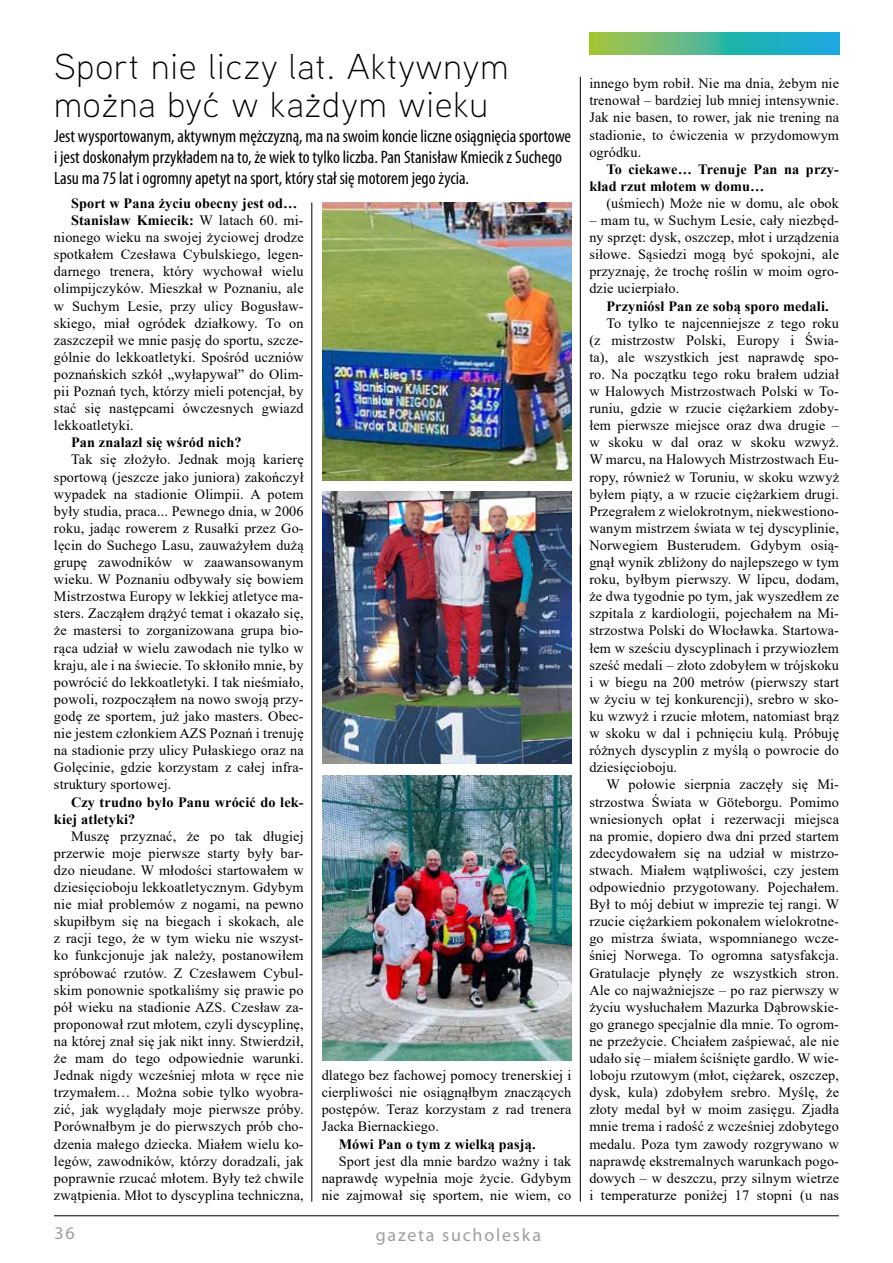
<style>
.page{position:relative;width:893px;height:1263px;background:#fff}
.page>*{position:absolute;margin:0;border:0;box-sizing:border-box;transform-origin:0 0}
.t1{font:300 36px/37.5px "Aaux Next";letter-spacing:.03em;color:#000}
.t2{font:condensed 18px/21px "Myriad Pro";color:#000}
.t3{font:18px "Myriad Pro";letter-spacing:.1em;color:#9c9e9f}
.t4{font:14.25px/17.1px "Times New Roman";letter-spacing:.01em;color:#000;text-align:justify}
.t5{font:700 14.25px/17.1px "Times New Roman";letter-spacing:.01em;color:#000}
.s1{font-weight:400}
</style>
<div class="page">
<hr style="left:54px;top:1215px;width:785px;height:1px;background:#000">
<svg style="left:589px;top:32px;width:250px;height:22px"></svg>
<hr style="left:580px;top:77px;width:1px;height:1125px;background:#000">
<hr style="left:312px;top:203px;width:1px;height:999px;background:#000">
<img style="left:322px;top:775px;width:250px;height:286px">
<img style="left:322px;top:491px;width:250px;height:272px">
<img style="left:322px;top:202px;width:250px;height:279px">
<h1 class="t1" style="left:54px;top:46px;width:456px">Sport nie liczy lat. Aktywnym można być w każdym wieku</h1>
<p class="t2" style="left:54px;top:125px;width:519px">Jest wysportowanym, aktywnym mężczyzną, ma na swoim koncie liczne osiągnięcia sportowe i jest doskonałym przykładem na to, że wiek to tylko liczba. Pan Stanisław Kmiecik z Suchego<br>Lasu ma 75 lat i ogromny apetyt na sport, który stał się motorem jego życia.</p>
<p class="t5" style="left:71px;top:194px;width:228px">Sport w Pana życiu obecny jest od…</p>
<p class="t5" style="left:71px;top:211px;width:234px">Stanisław Kmiecik: <span class="s1">W latach 60. mi-</span></p>
<p class="t4" style="left:54px;top:228px;width:251px">nionego wieku na swojej życiowej drodze</p>
<p class="t4" style="left:54px;top:245px;width:251px">spotkałem Czesława Cybulskiego, legen-</p>
<p class="t4" style="left:54px;top:263px;width:251px">darnego trenera, który wychował wielu</p>
<p class="t4" style="left:54px;top:280px;width:251px">olimpijczyków. Mieszkał w Poznaniu, ale</p>
<p class="t4" style="left:54px;top:297px;width:251px">w Suchym Lesie, przy ulicy Bogusław-</p>
<p class="t4" style="left:54px;top:314px;width:251px">skiego, miał ogródek działkowy. To on</p>
<p class="t4" style="left:54px;top:331px;width:251px">zaszczepił we mnie pasję do sportu, szcze-</p>
<p class="t4" style="left:54px;top:348px;width:251px">gólnie do lekkoatletyki. Spośród uczniów</p>
<p class="t4" style="left:54px;top:365px;width:251px">poznańskich szkół „wyłapywał” do Olim-</p>
<p class="t4" style="left:54px;top:382px;width:251px">pii Poznań tych, którzy mieli potencjał, by</p>
<p class="t4" style="left:54px;top:399px;width:251px">stać się następcami ówczesnych gwiazd</p>
<p class="t4" style="left:54px;top:416px;width:81px">lekkoatletyki.</p>
<p class="t5" style="left:71px;top:434px;width:172px">Pan znalazł się wśród nich?</p>
<p class="t4" style="left:54px;top:451px;width:251px;text-indent:17px">Tak się złożyło. Jednak moją karierę sportową (jeszcze jako juniora) zakończył wypadek na stadionie Olimpii. A potem były studia, praca... Pewnego dnia, w 2006 roku, jadąc rowerem z Rusałki przez Go&shy;lęcin do Suchego Lasu, zauważyłem dużą grupę zawodników w zaawansowanym wieku. W Poznaniu odbywały się bowiem Mistrzostwa Europy w lekkiej atletyce ma&shy;sters. Zacząłem drążyć temat i okazało się, że mastersi to zorganizowana grupa bio&shy;rąca udział w wielu zawodach nie tylko w kraju, ale i na świecie. To skłoniło mnie, by powrócić do lekkoatletyki. I tak nieśmiało, powoli, rozpocząłem na nowo swoją przy&shy;godę ze sportem, już jako masters. Obec&shy;nie jestem członkiem AZS Poznań i trenuję na stadionie przy ulicy Pułaskiego oraz na Golęcinie, gdzie korzystam z całej infra&shy;struktury sportowej.</p>
<p class="t5" style="left:54px;top:793px;width:251px;text-indent:17px">Czy trudno było Panu wrócić do lek&shy;kiej atletyki?</p>
<p class="t4" style="left:54px;top:827px;width:251px;text-indent:17px">Muszę przyznać, że po tak długiej przerwie moje pierwsze starty były bar&shy;dzo nieudane. W młodości startowałem w dziesięcioboju lekkoatletycznym. Gdybym nie miał problemów z nogami, na pewno skupiłbym się na biegach i skokach, ale z racji tego, że w tym wieku nie wszyst&shy;ko funkcjonuje jak należy, postanowiłem spróbować rzutów. Z Czesławem Cybul&shy;skim ponownie spotkaliśmy się prawie po pół wieku na stadionie AZS. Czesław za&shy;proponował rzut młotem, czyli dyscyplinę, na której znał się jak nikt inny. Stwierdził, że mam do tego odpowiednie warunki.<br>Jednak nigdy wcześniej młota w ręce nie trzymałem… Można sobie tylko wyobra&shy;zić, jak wyglądały moje pierwsze próby.<br>Porównałbym je do pierwszych prób cho&shy;dzenia małego dziecka. Miałem wielu ko&shy;legów, zawodników, którzy doradzali, jak poprawnie rzucać młotem. Były też chwile zwątpienia. Młot to dyscyplina techniczna,</p>
<p class="t4" style="left:322px;top:1066px;width:251px">dlatego bez fachowej pomocy trenerskiej i cierpliwości nie osiągnąłbym znaczących postępów. Teraz korzystam z rad trenera Jacka Biernackiego.</p>
<p class="t5" style="left:339px;top:1135px;width:198px">Mówi Pan o tym z wielką pasją.</p>
<p class="t4" style="left:322px;top:1152px;width:251px;text-indent:17px">Sport jest dla mnie bardzo ważny i tak naprawdę wypełnia moje życie. Gdybym nie zajmował się sportem, nie wiem, co</p>
<p class="t3" style="left:54px;top:1222px;width:22px">36</p>
<p class="t3" style="left:376px;top:1224px;width:167px">gazeta sucholeska</p>
<p class="t4" style="left:589px;top:74px;width:251px">innego bym robił. Nie ma dnia, żebym nie trenował – bardziej lub mniej intensywnie.<br>Jak nie basen, to rower, jak nie trening na stadionie, to ćwiczenia w przydomowym ogródku.</p>
<p class="t5" style="left:589px;top:160px;width:251px;text-indent:17px">To ciekawe… Trenuje Pan na przy&shy;kład rzut młotem w domu…</p>
<p class="t4" style="left:606px;top:194px;width:234px">(uśmiech) Może nie w domu, ale obok</p>
<p class="t4" style="left:589px;top:211px;width:251px">– mam tu, w Suchym Lesie, cały niezbęd&shy;ny sprzęt: dysk, oszczep, młot i urządzenia siłowe. Sąsiedzi mogą być spokojni, ale przyznaję, że trochę roślin w moim ogro&shy;dzie ucierpiało.</p>
<p class="t5" style="left:606px;top:297px;width:224px">Przyniósł Pan ze sobą sporo medali.</p>
<p class="t4" style="left:589px;top:314px;width:251px;text-indent:17px">To tylko te najcenniejsze z tego roku (z mistrzostw Polski, Europy i Świa&shy;ta), ale wszystkich jest naprawdę spo&shy;ro. Na początku tego roku brałem udział w Halowych Mistrzostwach Polski w To&shy;runiu, gdzie w rzucie ciężarkiem zdoby&shy;łem pierwsze miejsce oraz dwa drugie – w skoku w dal oraz w skoku wzwyż.<br>W marcu, na Halowych Mistrzostwach Eu&shy;ropy, również w Toruniu, w skoku wzwyż byłem piąty, a w rzucie ciężarkiem drugi.<br>Przegrałem z wielokrotnym, niekwestiono&shy;wanym mistrzem świata w tej dyscyplinie, Norwegiem Busterudem. Gdybym osią&shy;gnął wynik zbliżony do najlepszego w tym roku, byłbym pierwszy. W lipcu, dodam, że dwa tygodnie po tym, jak wyszedłem ze szpitala z kardiologii, pojechałem na Mi&shy;strzostwa Polski do Włocławka. Startowa&shy;łem w sześciu dyscyplinach i przywiozłem sześć medali – złoto zdobyłem w trójskoku i w biegu na 200 metrów (pierwszy start w życiu w tej konkurencji), srebro w sko&shy;ku wzwyż i rzucie młotem, natomiast brąz w skoku w dal i pchnięciu kulą. Próbuję różnych dyscyplin z myślą o powrocie do dziesięcioboju.</p>
<p class="t4" style="left:589px;top:776px;width:251px;text-indent:17px">W połowie sierpnia zaczęły się Mi&shy;strzostwa Świata w Göteborgu. Pomimo wniesionych opłat i rezerwacji miejsca na promie, dopiero dwa dni przed startem zdecydowałem się na udział w mistrzo&shy;stwach. Miałem wątpliwości, czy jestem odpowiednio przygotowany. Pojechałem.<br>Był to mój debiut w imprezie tej rangi. W rzucie ciężarkiem pokonałem wielokrotne&shy;go mistrza świata, wspomnianego wcze&shy;śniej Norwega. To ogromna satysfakcja.<br>Gratulacje płynęły ze wszystkich stron.<br>Ale co najważniejsze – po raz pierwszy w życiu wysłuchałem Mazurka Dąbrowskie&shy;go granego specjalnie dla mnie. To ogrom&shy;ne przeżycie. Chciałem zaśpiewać, ale nie udało się – miałem ściśnięte gardło. W wie&shy;loboju rzutowym (młot, ciężarek, oszczep, dysk, kula) zdobyłem srebro. Myślę, że złoty medal był w moim zasięgu. Zjadła mnie trema i radość z wcześniej zdobytego medalu. Poza tym zawody rozgrywano w naprawdę ekstremalnych warunkach pogo&shy;dowych – w deszczu, przy silnym wietrze i temperaturze poniżej 17 stopni (u nas</p>
</div>
